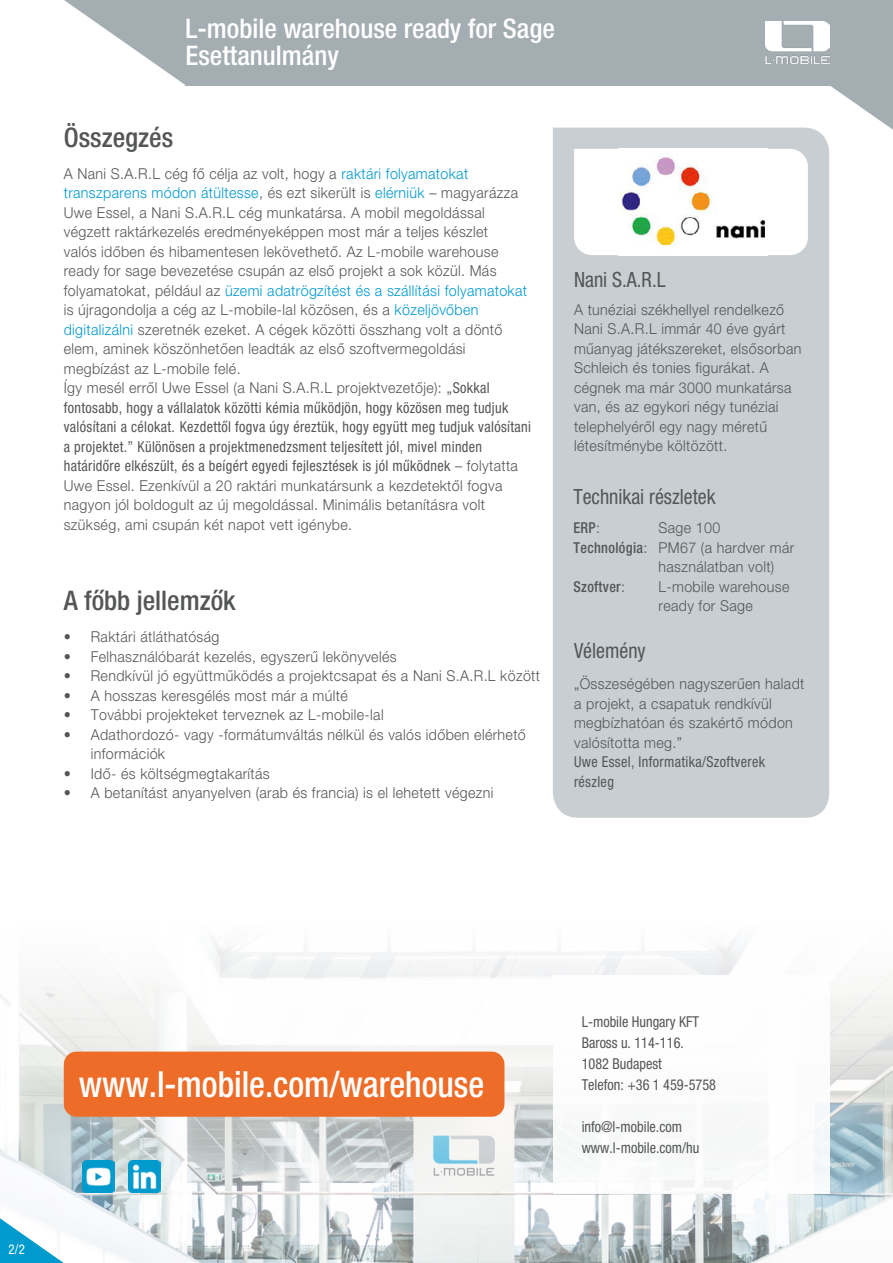
<style>
.page{position:relative;width:893px;height:1263px;background:#fff}
.page>*{position:absolute;margin:0;border:0;box-sizing:border-box;transform-origin:0 0}
.t1{font:500 condensed 36px "Helvetica Neue LT Pro";color:#fff;scale:.95 1}
.t2{font:500 condensed 27px/27px "Helvetica Neue LT Pro";color:#fff}
.t3{font:500 condensed 27px "Helvetica Neue LT Pro";color:#545656}
.t4{font:condensed 21px "Helvetica Neue LT Pro";color:#545656;scale:.95 1}
.t5{font:300 15px/19.5px "Helvetica Neue LT Pro";letter-spacing:.025em;color:#545656;scale:.95 1}
.t6{font:condensed 15px/21px "Helvetica Neue LT Pro";color:#545656;scale:.95 1}
.t7{font:condensed 15px/19.5px "Helvetica Neue LT Pro";letter-spacing:.025em;color:#545656;scale:.95 1}
.t8{font:500 condensed 15px "Helvetica Neue LT Pro";letter-spacing:.025em;color:#545656;scale:.95 1}
.t9{font:condensed 13.5px "Helvetica Neue LT Pro";color:#fff;scale:.95 1}
.s1{color:#0099d0}
.s2{font-weight:400;font-stretch:condensed}
.s3{font-weight:300;font-stretch:normal}
.s4{font-weight:500;font-stretch:condensed}
</style>
<div class="page">
<svg style="left:0;top:941px;width:893px;height:322px"></svg>
<div style="left:553px;top:975px;width:276px;height:218px;background:#fff"></div>
<img style="left:83px;top:1160px;width:32px;height:32px">
<img style="left:129px;top:1160px;width:32px;height:32px">
<div style="left:64px;top:1051px;width:440px;height:66px;background:#ed6c28;border-radius:13px"></div>
<svg style="left:829px;top:85px;width:64px;height:45px"></svg>
<svg style="left:64px;top:0;width:121px;height:85px"></svg>
<div style="left:185px;top:0;width:708px;height:85px;background:#a4adb2"></div>
<img style="left:765px;top:21px;width:64px;height:43px">
<svg style="left:0;top:1218px;width:64px;height:45px"></svg>
<div style="left:553px;top:128px;width:276px;height:690px;background:#c8ced2"></div>
<svg style="left:574px;top:149px;width:234px;height:106px"></svg>
<img style="left:619px;top:149px;width:148px;height:106px">
<h2 class="t2" style="left:185px;top:15px;width:371px">L-mobile warehouse ready for Sage<br>Esettanulmány</h2>
<h2 class="t3" style="left:64px;top:121px;width:111px">Összegzés</h2>
<p class="t5" style="left:64px;top:163px;width:493px">A Nani S.A.R.L cég fő célja az volt, hogy a <span class="s1">raktári folyamatokat transzparens módon átültesse</span>, és ezt sikerült is <span class="s1">elérniük</span> – magyarázza Uwe Essel, a Nani S.A.R.L cég munkatársa. A mobil megoldással végzett raktárkezelés eredményeképpen most már a teljes készlet<br>valós időben és hibamentesen lekövethető. Az L-mobile warehouse ready for sage bevezetése csupán az első projekt a sok közül. Más folyamatokat, például az <span class="s1">üzemi adatrögzítést és a szállítási folyamatokat </span>is újragondolja a cég az L-mobile-lal közösen, és a <span class="s1">közeljövőben digitalizálni</span> szeretnék ezeket. A cégek közötti összhang volt a döntő elem, aminek köszönhetően leadták az első szoftvermegoldási megbízást az L-mobile felé.<br>Így mesél erről Uwe Essel (a Nani S.A.R.L projektvezetője): <span class="s2">„Sokkal fontosabb, hogy a vállalatok közötti kémia működjön, hogy közösen meg tudjuk valósítani a célokat. Kezdettől fogva úgy éreztük, hogy együtt meg tudjuk valósítani a projektet.” Különösen a projektmenedzsment teljesített jól, mivel minden határidőre elkészült, és a beígért egyedi fejlesztések is jól működnek</span> – folytatta Uwe Essel. Ezenkívül a 20 raktári munkatársunk a kezdetektől fogva nagyon jól boldogult az új megoldással. Minimális betanításra volt szükség, ami csupán két napot vett igénybe.</p>
<h2 class="t3" style="left:64px;top:585px;width:173px">A főbb jellemzők</h2>
<p class="t5" style="left:64px;top:627px;width:165px">• Raktári átláthatóság</p>
<p class="t5" style="left:64px;top:646px;width:352px">• Felhasználóbarát kezelés, egyszerű lekönyvelés</p>
<p class="t5" style="left:64px;top:666px;width:503px">• Rendkívül jó együttműködés a projektcsapat és a Nani S.A.R.L között</p>
<p class="t5" style="left:64px;top:685px;width:300px">• A hosszas keresgélés most már a múlté</p>
<p class="t5" style="left:64px;top:705px;width:338px">• További projekteket terveznek az L-mobile-lal</p>
<p class="t5" style="left:91px;top:724px;width:459px;text-indent:-27px">• Adathordozó- vagy -formátumváltás nélkül és valós időben elérhető információk</p>
<p class="t5" style="left:64px;top:763px;width:218px">• Idő- és költségmegtakarítás</p>
<p class="t5" style="left:64px;top:783px;width:454px">• A betanítást anyanyelven (arab és francia) is el lehetett végezni</p>
<h3 class="t4" style="left:574px;top:267px;width:98px">Nani S.A.R.L</h3>
<p class="t5" style="left:574px;top:299px;width:241px">A tunéziai székhellyel rendelkező<br>Nani S.A.R.L immár 40 éve gyárt műanyag játékszereket, elsősorban<br>Schleich és tonies figurákat. A cégnek ma már 3000 munkatársa van, és az egykori négy tunéziai telephelyéről egy nagy méretű létesítménybe költözött.</p>
<h3 class="t4" style="left:573px;top:485px;width:151px">Technikai részletek</h3>
<p class="t8" style="left:573px;top:519px;width:30px">ERP<span class="s3">:</span></p>
<p class="t5" style="left:658px;top:518px;width:67px">Sage 100</p>
<p class="t5" style="left:573px;top:537px;width:234px"><span class="s4">Technológia</span>: PM67 (a hardver már</p>
<p class="t5" style="left:658px;top:557px;width:123px">használatban volt)</p>
<p class="t8" style="left:573px;top:577px;width:56px">Szoftver<span class="s3">:</span></p>
<p class="t5" style="left:658px;top:576px;width:139px">L-mobile warehouse ready for Sage</p>
<h3 class="t4" style="left:574px;top:638px;width:77px">Vélemény</h3>
<p class="t5" style="left:574px;top:674px;width:244px">„Összeségében nagyszerűen haladt a projekt, a csapatuk rendkívül megbízhatóan és szakértő módon valósította meg.”</p>
<p class="t7" style="left:574px;top:752px;width:203px">Uwe Essel, Informatika/Szoftverek részleg</p>
<h1 class="t1" style="left:79px;top:1063px;width:428px">www.l-mobile.com/warehouse</h1>
<p class="t9" style="left:9px;top:1242px;width:19px">2/2</p>
<p class="t6" style="left:582px;top:1010px;width:143px">L-mobile Hungary KFT<br>Baross u. 114-116.<br>1082 Budapest<br>Telefon: +36 1 459-5758</p>
<p class="t6" style="left:582px;top:1115px;width:125px">info@l-mobile.com www.l-mobile.com/hu</p>
</div>
